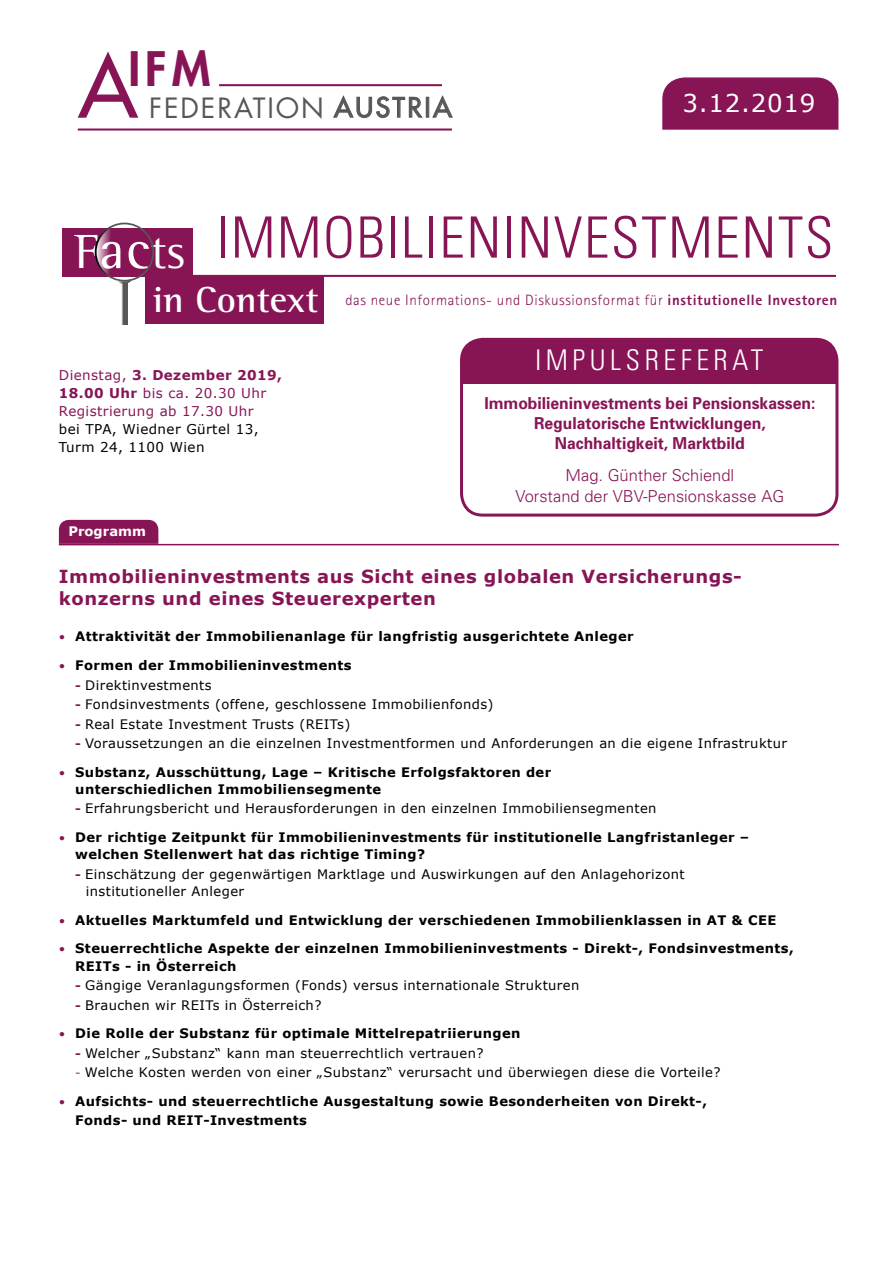
<style>
.page{position:relative;width:893px;height:1263px;background:#fff}
.page>*{position:absolute;margin:0;border:0;box-sizing:border-box;transform-origin:0 0}
.t1{font:84.3px "Futura";color:#871556}
.t2{font:300 condensed 57px "Univers";letter-spacing:.03em;color:#871556}
.t3{font:49.05px "Rotis Semi Serif";color:#fff}
.t4{font:800 46.2px "Futura";color:#871556}
.t5{font:700 37.05px "Rotis Semi Serif";color:#fff}
.t6{font:300 condensed 28.5px "Univers";letter-spacing:.16em;color:#fff}
.t7{font:27.15px "Futura";letter-spacing:.07em;color:#575756}
.t8{font:24.45px "Verdana";letter-spacing:.03em;color:#fff}
.t9{font:700 18px/21.6px "Verdana";letter-spacing:.03em;color:#871556}
.t10{font:700 16.5px/20.2px "Univers";color:#871556;text-align:center;scale:.95 1}
.t11{font:300 16.5px/20.2px "Univers";color:#871556;text-align:center}
.t12{font:300 15px "Rotis Sans Serif";letter-spacing:.04em;color:#871556}
.t13{font:13.5px/18px "Verdana";letter-spacing:.03em;color:#871556}
.t14{font:13.5px/18px "Verdana";letter-spacing:.03em;color:#000}
.t15{font:700 13.2px "Verdana";color:#fff}
.t16{font:700 13.05px/17.4px "Verdana";letter-spacing:.03em;color:#000}
.t17{font:13.05px/17.4px "Verdana";letter-spacing:.03em;color:#000}
.s1{font-size:26.55px}
.s2{font-weight:800}
.s3{font-size:55.35px}
.s4{font-weight:700}
.s5{font-weight:400;font-size:12px;color:#871556}
.s6{font-weight:700;font-size:12px;color:#871556}
.s7{font-size:12px;color:#871556}
</style>
<div class="page">
<svg style="left:58px;top:519px;width:101px;height:26px;background:#8f2561"></svg>
<svg style="left:333px;top:95px;width:90px;height:23px"></svg>
<div style="left:426px;top:97px;width:3px;height:20px;border:1px solid #575756"></div>
<svg style="left:432px;top:95px;width:21px;height:23px"></svg>
<hr style="left:78px;top:128px;width:374px;height:3px;background:#871556">
<hr style="left:219px;top:84px;width:223px;height:2px;background:#871556">
<div style="left:63px;top:229px;width:130px;height:48px;background:#871556"></div>
<svg style="left:121px;top:284px;width:6px;height:40px"></svg>
<svg style="left:96px;top:223px;width:57px;height:58px"></svg>
<div style="left:95px;top:223px;width:59px;height:59px;border:2px solid #000;border-radius:50%"></div>
<svg style="left:116px;top:280px;width:16px;height:4px"></svg>
<hr style="left:191px;top:275px;width:645px;height:2px;background:#871556">
<div style="left:662px;top:77px;width:177px;height:53px;background:#871556"></div>
<div style="left:145px;top:276px;width:179px;height:48px;background:#871556"></div>
<hr style="left:59px;top:544px;width:780px;height:1px;background:#871556">
<div style="left:461px;top:339px;width:376px;height:44px;background:#871556"></div>
<div style="left:460px;top:338px;width:378px;height:179px;border:3px solid #871556;border-radius:21px"></div>
<h3 class="t4" style="left:128px;top:38px;width:83px">IFM</h3>
<h1 class="t1" style="left:78px;top:32px;width:61px">A</h1>
<h3 class="t7" style="left:149px;top:89px;width:304px">FEDERATION <span class="s1">AUSTRIA</span></h3>
<h3 class="t8" style="left:682px;top:86px;width:134px">3.12.2019</h3>
<h2 class="t2" style="left:217px;top:203px;width:618px">IMMOBILIENINVESTMENTS</h2>
<p class="t12" style="left:345px;top:292px;width:493px">das neue Informations- und Diskussionsformat für <span class="s2">institutionelle Investoren</span></p>
<h3 class="t3" style="left:75px;top:223px;width:112px">F<span class="s3">ac</span>ts</h3>
<h3 class="t5" style="left:153px;top:277px;width:167px">in Context</h3>
<p class="t13" style="left:59px;top:366px;width:225px">Dienstag, <span class="s4">3. Dezember 2019,<br>18.00 Uhr</span> bis ca. 20.30 Uhr<br>Registrierung ab 17.30 Uhr</p>
<p class="t14" style="left:59px;top:420px;width:201px">bei TPA, Wiedner Gürtel 13,<br>Turm 24, 1100 Wien</p>
<h3 class="t6" style="left:535px;top:343px;width:230px">IMPULSREFERAT</h3>
<p class="t10" style="left:484px;top:392px;width:350px">Immobilieninvestments bei Pensionskassen:<br>Regulatorische Entwicklungen,<br>Nachhaltigkeit, Marktbild</p>
<p class="t11" style="left:516px;top:465px;width:270px">Mag. Günther Schiendl<br>Vorstand der VBV-Pensionskasse AG</p>
<p class="t15" style="left:68px;top:522px;width:79px">Programm</p>
<h3 class="t9" style="left:59px;top:565px;width:685px">Immobilieninvestments aus Sicht eines globalen Versicherungs&shy;konzerns und eines Steuerexperten</h3>
<p class="t16" style="left:59px;top:628px;width:576px"><span class="s5">•</span> Attraktivität der Immobilienanlage für langfristig ausgerichtete Anleger</p>
<p class="t16" style="left:59px;top:656px;width:294px"><span class="s5">•</span> Formen der Immobilieninvestments</p>
<p class="t17" style="left:75px;top:676px;width:138px"><span class="s6">-</span> Direktinvestments</p>
<p class="t17" style="left:75px;top:695px;width:420px"><span class="s6">-</span> Fondsinvestments (offene, geschlossene Immobilienfonds)</p>
<p class="t17" style="left:75px;top:715px;width:276px"><span class="s6">-</span> Real Estate Investment Trusts (REITs)</p>
<p class="t17" style="left:75px;top:734px;width:713px"><span class="s6">-</span> Voraussetzungen an die einzelnen Investmentformen und Anforderungen an die eigene Infrastruktur</p>
<p class="t16" style="left:75px;top:763px;width:477px;text-indent:-16px"><span class="s5">•</span> Substanz, Ausschüttung, Lage – Kritische Erfolgsfaktoren der unterschiedlichen Immobiliensegmente</p>
<p class="t17" style="left:75px;top:800px;width:583px"><span class="s6">-</span> Erfahrungsbericht und Herausforderungen in den einzelnen Immobiliensegmenten</p>
<p class="t16" style="left:75px;top:828px;width:675px;text-indent:-16px"><span class="s5">•</span> Der richtige Zeitpunkt für Immobilieninvestments für institutionelle Langfristanleger – welchen Stellenwert hat das richtige Timing?</p>
<p class="t17" style="left:86px;top:865px;width:600px;text-indent:-11px"><span class="s6">-</span> Einschätzung der gegenwärtigen Marktlage und Auswirkungen auf den Anlagehorizont institutioneller Anleger</p>
<p class="t16" style="left:59px;top:911px;width:719px"><span class="s5">•</span> Aktuelles Marktumfeld und Entwicklung der verschiedenen Immobilienklassen in AT &amp; CEE</p>
<p class="t16" style="left:75px;top:940px;width:720px;text-indent:-16px"><span class="s5">•</span> Steuerrechtliche Aspekte der einzelnen Immobilieninvestments - Direkt-, Fondsinvestments,<br>REITs - in Österreich</p>
<p class="t17" style="left:75px;top:977px;width:506px"><span class="s6">-</span> Gängige Veranlagungsformen (Fonds) versus internationale Strukturen</p>
<p class="t17" style="left:75px;top:996px;width:248px"><span class="s6">-</span> Brauchen wir REITs in Österreich?</p>
<p class="t16" style="left:59px;top:1025px;width:463px"><span class="s5">•</span> Die Rolle der Substanz für optimale Mittelrepatriierungen</p>
<p class="t17" style="left:75px;top:1044px;width:410px"><span class="s6">-</span> Welcher „Substanz“ kann man steuerrechtlich vertrauen?</p>
<p class="t17" style="left:75px;top:1064px;width:647px"><span class="s7">-</span> Welche Kosten werden von einer „Substanz“ verursacht und überwiegen diese die Vorteile?</p>
<p class="t16" style="left:75px;top:1091px;width:633px;line-height:19.5px;text-indent:-16px"><span class="s5">•</span> Aufsichts- und steuerrechtliche Ausgestaltung sowie Besonderheiten von Direkt-,<br>Fonds- und REIT-Investments</p>
</div>
